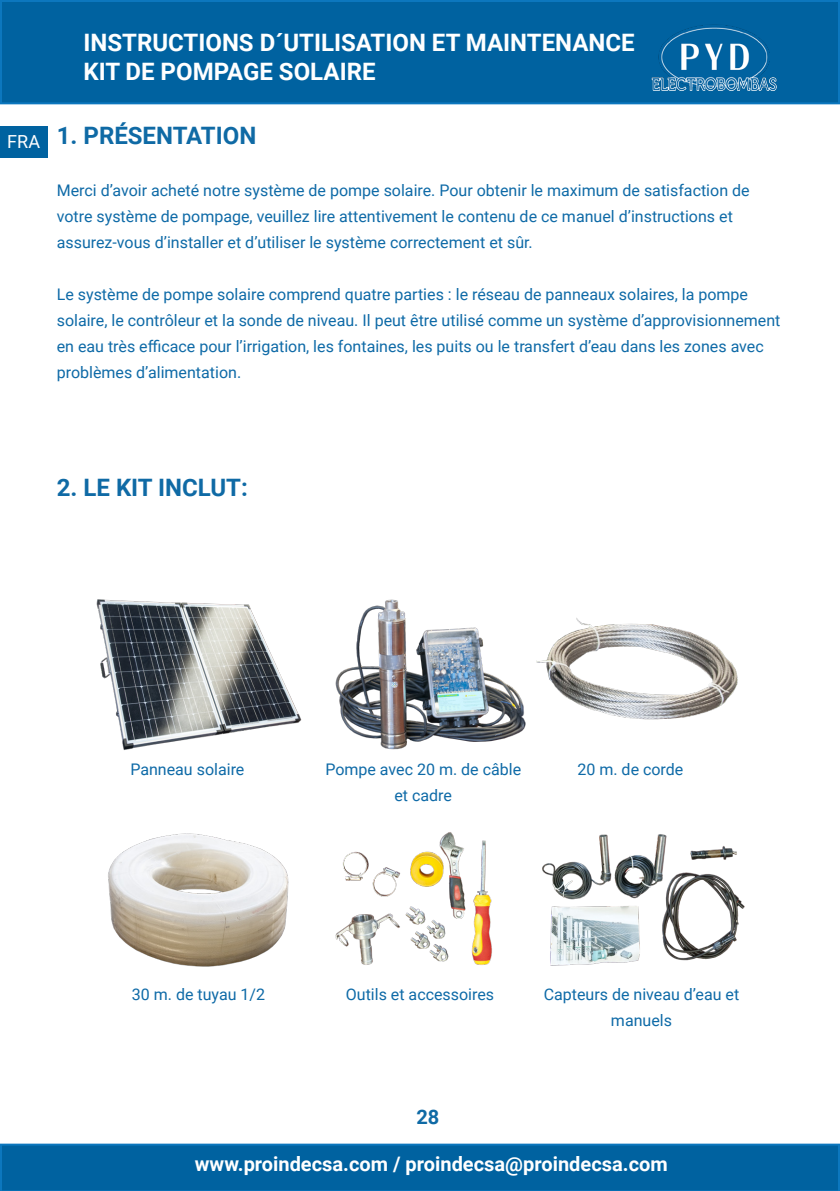
<style>
.page{position:relative;width:840px;height:1191px;background:#fff}
.page>*{position:absolute;margin:0;border:0;box-sizing:border-box;transform-origin:0 0}
.t1{font:700 24px/28.8px "Roboto";color:#fff}
.t2{font:700 24px "Roboto";color:#0f6aa5}
.t3{font:700 20px "Roboto";color:#fff}
.t4{font:700 20px "Roboto";color:#0f6aa5}
.t5{font:16px/26px "Roboto";color:#0e6aa7}
</style>
<div class="page">
<div style="left:0;top:0;width:839px;height:104px;background:#0062a0;border:2px solid #0c77be"></div>
<svg style="left:0;top:1143px;width:839px;height:48px;fill:#0062a0"></svg>
<img style="left:651px;top:24px;width:126px;height:67px">
<div style="left:0;top:126px;width:47px;height:31px;background:#0062a0"></div>
<img style="left:96px;top:599px;width:206px;height:151px">
<img style="left:108px;top:833px;width:181px;height:134px">
<img style="left:335px;top:832px;width:157px;height:133px">
<img style="left:542px;top:834px;width:203px;height:132px">
<img style="left:335px;top:599px;width:189px;height:151px">
<img style="left:536px;top:618px;width:202px;height:102px">
<h1 class="t1" style="left:83px;top:27px;width:552px">INSTRUCTIONS D´UTILISATION ET MAINTENANCE<br>KIT DE POMPAGE SOLAIRE</h1>
<p class="t2" style="left:7px;top:119px;width:250px"><sub>FRA</sub> 1. PRÉSENTATION</p>
<p class="t5" style="left:57px;top:177px;width:694px">Merci d’avoir acheté notre système de pompe solaire. Pour obtenir le maximum de satisfaction de votre système de pompage, veuillez lire attentivement le contenu de ce manuel d’instructions et assurez-vous d’installer et d’utiliser le système correctement et sûr.</p>
<p class="t5" style="left:57px;top:281px;width:724px">Le système de pompe solaire comprend quatre parties : le réseau de panneaux solaires, la pompe solaire, le contrôleur et la sonde de niveau. Il peut être utilisé comme un système d’approvisionnement en eau très efficace pour l’irrigation, les fontaines, les puits ou le transfert d’eau dans les zones avec</p>
<p class="t5" style="left:57px;top:359px;width:186px">problèmes d’alimentation.</p>
<p class="t2" style="left:57px;top:471px;width:192px">2. LE KIT INCLUT:</p>
<p class="t5" style="left:130px;top:755px;width:115px">Panneau solaire</p>
<p class="t5" style="left:325px;top:755px;width:197px;text-align:center">Pompe avec 20 m. de câble et cadre</p>
<p class="t5" style="left:577px;top:755px;width:107px">20 m. de corde</p>
<p class="t5" style="left:132px;top:981px;width:135px">30 m. de tuyau 1/2</p>
<p class="t5" style="left:345px;top:981px;width:150px">Outils et accessoires</p>
<p class="t5" style="left:543px;top:981px;width:197px;text-align:center">Capteurs de niveau d’eau et manuels</p>
<p class="t4" style="left:416px;top:1103px;width:24px">28</p>
<p class="t3" style="left:195px;top:1150px;width:474px">www.proindecsa.com / proindecsa@proindecsa.com</p>
</div>
